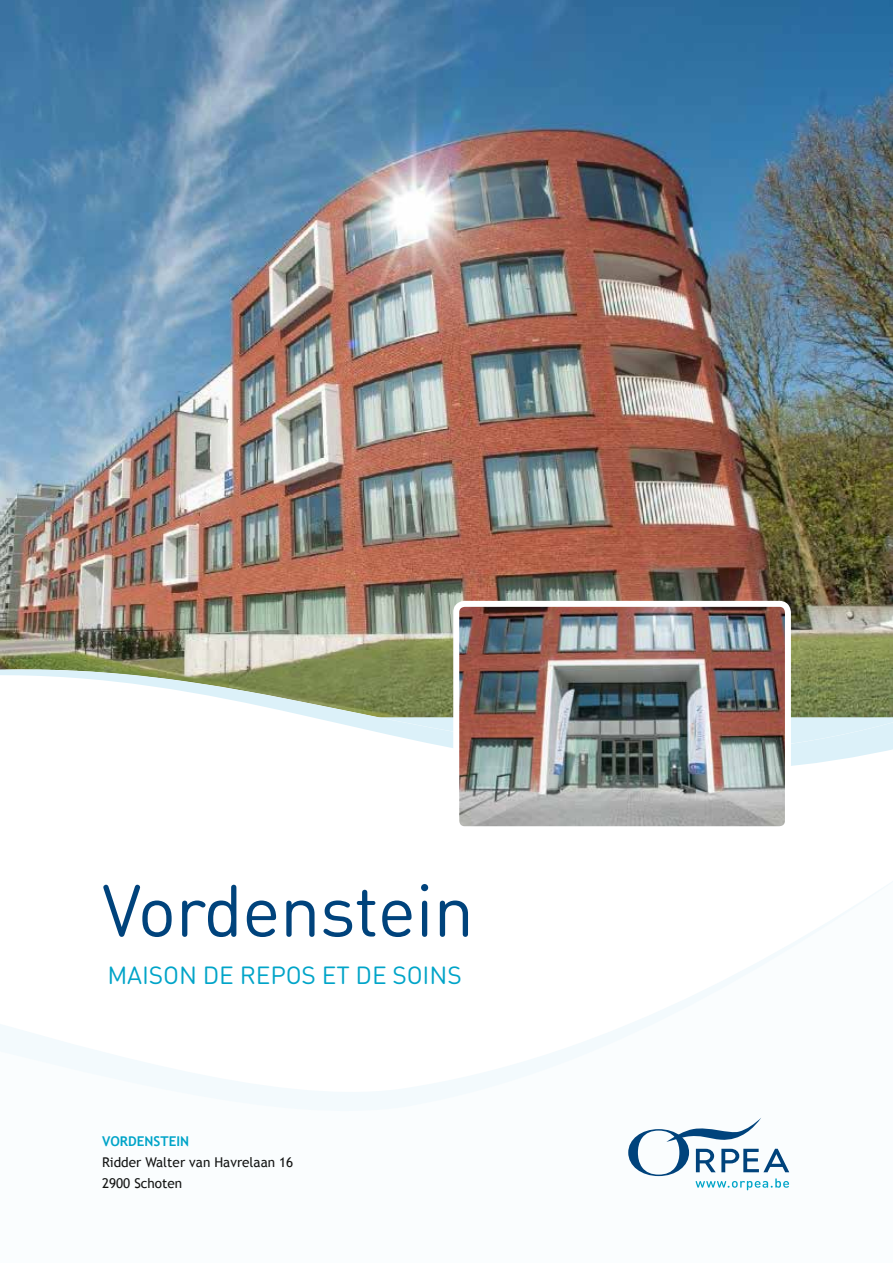
<style>
.page{position:relative;width:893px;height:1263px;background:#fff}
.page>*{position:absolute;margin:0;border:0;box-sizing:border-box;transform-origin:0 0}
.t1{font:72.45px "DIN Round Pro";letter-spacing:-.01em;color:#00437c}
.t2{font:24.6px "DIN Round Pro";letter-spacing:-.005em;color:#00a4c8}
.t3{font:13.5px/21px "Trebuchet MS";color:#131413}
.t4{font:700 13.5px "Trebuchet MS";color:#00a4c8}
</style>
<div class="page">
<svg style="left:0;top:882px;width:892px;height:309px"></svg>
<img style="left:0;top:0;width:893px;height:662px">
<svg style="left:0;top:662px;width:893px;height:104px"></svg>
<svg style="left:628px;top:1117px;width:161px;height:73px"></svg>
<img style="left:460px;top:608px;width:324px;height:217px">
<div style="left:453px;top:601px;width:338px;height:231px;border:6px solid #fff;border-radius:9px"></div>
<h1 class="t1" style="left:102px;top:862px;width:374px">Vordenstein</h1>
<h2 class="t2" style="left:107px;top:959px;width:356px">MAISON DE REPOS ET DE SOINS</h2>
<p class="t4" style="left:102px;top:1133px;width:89px">VORDENSTEIN</p>
<p class="t3" style="left:102px;top:1152px;width:193px">Ridder Walter van Havrelaan 16<br>2900 Schoten</p>
</div>
